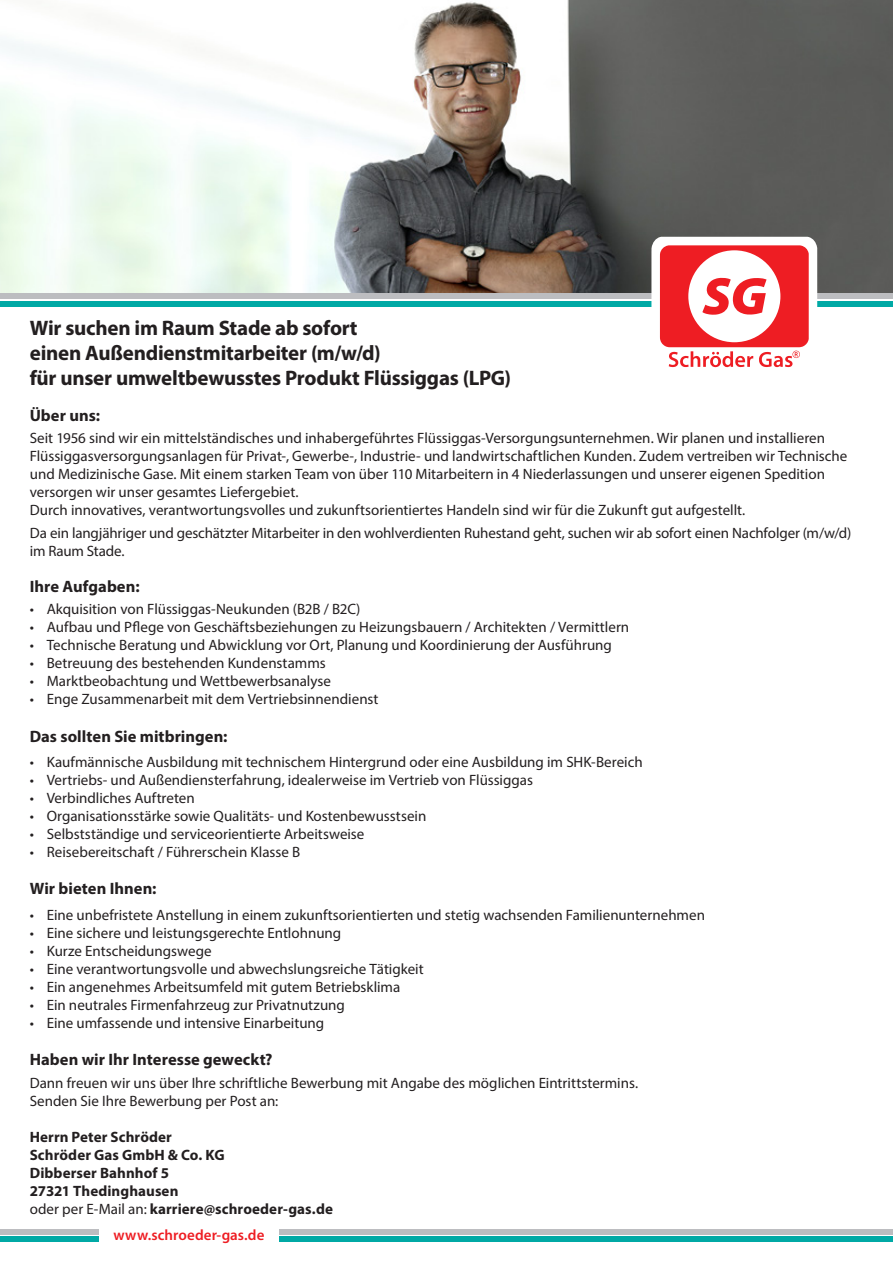
<style>
.page{position:relative;width:893px;height:1263px;background:#fff}
.page>*{position:absolute;margin:0;border:0;box-sizing:border-box;transform-origin:0 0}
.t1{font:700 21px "Myriad Pro";letter-spacing:-.01em;color:#231f20}
.t2{font:700 16.5px "Myriad Pro";color:#231f20}
.t3{font:15px/18px "Myriad Pro";color:#231f20}
.t4{font:700 15px "Myriad Pro";letter-spacing:.005em;color:#231f20}
.t5{font:600 15px "Myriad Pro";letter-spacing:.005em;color:#ee1d23}
.s1{font-weight:400}
</style>
<div class="page">
<img style="left:0;top:0;width:893px;height:293px">
<div style="left:0;top:301px;width:893px;height:5px;background:#00a9a5"></div>
<div style="left:0;top:293px;width:893px;height:6px;background:#bcbdc0"></div>
<svg style="left:651px;top:237px;width:166px;height:131px"></svg>
<div style="left:280px;top:1229px;width:613px;height:5px;background:#bcbdc0"></div>
<div style="left:280px;top:1236px;width:613px;height:6px;background:#00a9a5"></div>
<div style="left:0;top:1229px;width:98px;height:5px;background:#bcbdc0"></div>
<div style="left:0;top:1236px;width:98px;height:6px;background:#00a9a5"></div>
<p class="t1" style="left:30px;top:314px;width:329px">Wir suchen im Raum Stade ab sofort</p>
<p class="t1" style="left:30px;top:339px;width:353px">einen Außendienstmitarbeiter (m/w/d)</p>
<p class="t1" style="left:30px;top:364px;width:483px">für unser umweltbewusstes Produkt Flüssiggas (LPG)</p>
<p class="t2" style="left:30px;top:405px;width:72px">Über uns:</p>
<p class="t3" style="left:30px;top:429px;width:819px">Seit 1956 sind wir ein mittelständisches und inhabergeführtes Flüssiggas-Versorgungsunternehmen. Wir planen und installieren Flüssiggasversorgungsanlagen für Privat-, Gewerbe-, Industrie- und landwirtschaftlichen Kunden. Zudem vertreiben wir Technische und Medizinische Gase. Mit einem starken Team von über 110 Mitarbeitern in 4 Niederlassungen und unserer eigenen Spedition versorgen wir unser gesamtes Liefergebiet.</p>
<p class="t3" style="left:30px;top:501px;width:717px">Durch innovatives, verantwortungsvolles und zukunftsorientiertes Handeln sind wir für die Zukunft gut aufgestellt.</p>
<p class="t3" style="left:30px;top:524px;width:823px">Da ein langjähriger und geschätzter Mitarbeiter in den wohlverdienten Ruhestand geht, suchen wir ab sofort einen Nachfolger (m/w/d) im Raum Stade.</p>
<p class="t2" style="left:30px;top:575px;width:111px">Ihre Aufgaben:</p>
<p class="t3" style="left:30px;top:600px;width:332px">• Akquisition von Flüssiggas-Neukunden (B2B / B2C)</p>
<p class="t3" style="left:30px;top:618px;width:601px">• Aufbau und Pflege von Geschäftsbeziehungen zu Heizungsbauern / Architekten / Vermittlern</p>
<p class="t3" style="left:30px;top:636px;width:584px">• Technische Beratung und Abwicklung vor Ort, Planung und Koordinierung der Ausführung</p>
<p class="t3" style="left:30px;top:654px;width:297px">• Betreuung des bestehenden Kundenstamms</p>
<p class="t3" style="left:30px;top:672px;width:303px">• Marktbeobachtung und Wettbewerbsanalyse</p>
<p class="t3" style="left:30px;top:690px;width:350px">• Enge Zusammenarbeit mit dem Vertriebsinnendienst</p>
<p class="t2" style="left:30px;top:725px;width:199px">Das sollten Sie mitbringen:</p>
<p class="t3" style="left:30px;top:752px;width:614px">• Kaufmännische Ausbildung mit technischem Hintergrund oder eine Ausbildung im SHK-Bereich</p>
<p class="t3" style="left:30px;top:770px;width:505px">• Vertriebs- und Außendiensterfahrung, idealerweise im Vertrieb von Flüssiggas</p>
<p class="t3" style="left:30px;top:788px;width:167px">• Verbindliches Auftreten</p>
<p class="t3" style="left:30px;top:806px;width:398px">• Organisationsstärke sowie Qualitäts- und Kostenbewusstsein</p>
<p class="t3" style="left:30px;top:824px;width:336px">• Selbstständige und serviceorientierte Arbeitsweise</p>
<p class="t3" style="left:30px;top:842px;width:272px">• Reisebereitschaft / Führerschein Klasse B</p>
<p class="t2" style="left:30px;top:878px;width:128px">Wir bieten Ihnen:</p>
<p class="t3" style="left:30px;top:905px;width:677px">• Eine unbefristete Anstellung in einem zukunftsorientierten und stetig wachsenden Familienunternehmen</p>
<p class="t3" style="left:30px;top:923px;width:313px">• Eine sichere und leistungsgerechte Entlohnung</p>
<p class="t3" style="left:30px;top:941px;width:183px">• Kurze Entscheidungswege</p>
<p class="t3" style="left:30px;top:959px;width:395px">• Eine verantwortungsvolle und abwechslungsreiche Tätigkeit</p>
<p class="t3" style="left:30px;top:977px;width:372px">• Ein angenehmes Arbeitsumfeld mit gutem Betriebsklima</p>
<p class="t3" style="left:30px;top:995px;width:317px">• Ein neutrales Firmenfahrzeug zur Privatnutzung</p>
<p class="t3" style="left:30px;top:1013px;width:296px">• Eine umfassende und intensive Einarbeitung</p>
<p class="t2" style="left:30px;top:1049px;width:244px">Haben wir Ihr Interesse geweckt?</p>
<p class="t3" style="left:30px;top:1073px;width:610px">Dann freuen wir uns über Ihre schriftliche Bewerbung mit Angabe des möglichen Eintrittstermins.</p>
<p class="t3" style="left:30px;top:1091px;width:250px">Senden Sie Ihre Bewerbung per Post an:</p>
<p class="t4" style="left:30px;top:1127px;width:144px">Herrn Peter Schröder</p>
<p class="t4" style="left:30px;top:1145px;width:196px">Schröder Gas GmbH &amp; Co. KG</p>
<p class="t4" style="left:30px;top:1163px;width:141px">Dibberser Bahnhof 5</p>
<p class="t4" style="left:30px;top:1181px;width:150px">27321 Thedinghausen</p>
<p class="t4" style="left:30px;top:1199px;width:305px"><span class="s1">oder per E-Mail an:</span> karriere@schroeder-gas.de</p>
<p class="t5" style="left:114px;top:1225px;width:152px">www.schroeder-gas.de</p>
</div>
